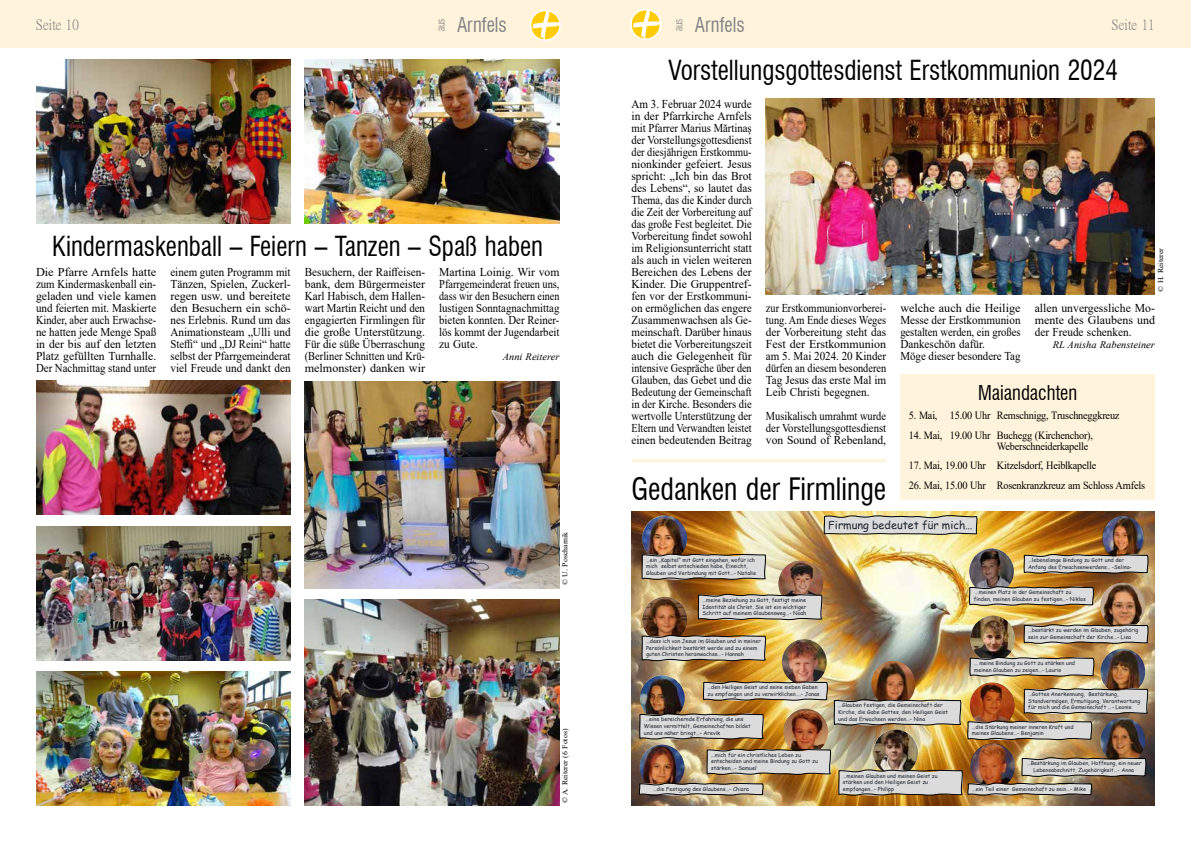
<style>
.page{position:relative;width:1191px;height:842px;background:#fff}
.page>*{position:absolute;margin:0;border:0;box-sizing:border-box;transform-origin:0 0}
.t1{font:condensed 30.1px "Swiss 721 BT";color:#000;scale:.94 1}
.t2{font:condensed 27px "Swiss 721 BT";color:#000;scale:.94 1}
.t3{font:condensed 20px "Swiss 721 BT";color:#808285;scale:.94 1}
.t4{font:condensed 20px "Swiss 721 BT";color:#000;scale:.94 1}
.t5{font:14.3px "P Ming Li U Ext B";color:#808285;scale:.96 1}
.t6{font:12px/12px "Times New Roman";color:#000;text-align:justify;scale:.92 1}
.t7{font:12px/12px "Times New Roman";color:#000;text-align:justify}
.t8{font:12px/12px "Times New Roman";color:#000;text-align:justify;scale:.94 1}
.t9{font:12px/12px "Times New Roman";color:#000;text-align:justify;scale:.91 1}
.t10{font:12px/12px "Times New Roman";color:#000;text-align:justify;scale:.86 1}
.t11{font:12px/12px "Times New Roman";color:#000;text-align:justify;scale:.87 1}
.t12{font:300 condensed 11.1px "Swiss 721 BT";color:#808285;scale:.93 1}
.t13{font:11px/11px "Times New Roman";letter-spacing:-.02em;color:#000;scale:.93 1}
.t14{font:10.9px "Comic Sans MS";color:#222a35}
.t15{font:italic 10px "Times New Roman";color:#000;scale:1.04 1}
.t16{font:7.5px "Times New Roman";color:#000;scale:1.05 1}
.t17{font:5.5px/6.5px "Comic Sans MS";color:#222a35}
</style>
<div class="page">
<div style="left:0;top:0;width:595px;height:48px;background:#fff4db"></div>
<div style="left:596px;top:0;width:595px;height:48px;background:#fff4db"></div>
<svg style="left:529px;top:10px;width:32px;height:31px"></svg>
<svg style="left:531px;top:11px;width:28px;height:28px"></svg>
<div style="left:630px;top:9px;width:31px;height:31px;background:#fff;border-radius:50%"></div>
<svg style="left:631px;top:10px;width:29px;height:29px"></svg>
<img style="left:36px;top:60px;width:255px;height:164px">
<img style="left:305px;top:60px;width:254px;height:164px">
<img style="left:36px;top:381px;width:255px;height:134px">
<img style="left:36px;top:672px;width:255px;height:134px">
<img style="left:36px;top:527px;width:255px;height:134px">
<img style="left:305px;top:381px;width:254px;height:207px">
<img style="left:305px;top:599px;width:254px;height:207px">
<img style="left:631px;top:511px;width:524px;height:295px">
<img style="left:1100px;top:515px;width:45px;height:37px">
<img style="left:642px;top:515px;width:45px;height:37px">
<img style="left:969px;top:548px;width:44px;height:4px">
<img style="left:638px;top:552px;width:511px;height:246px">
<svg style="left:822px;top:513px;width:155px;height:23px;background:#cbc7b5"></svg>
<div style="left:900px;top:374px;width:255px;height:125px;background:#fff4db"></div>
<hr style="left:631px;top:459px;width:255px;height:3px;background:#fff4db">
<img style="left:766px;top:99px;width:389px;height:196px">
<h3 class="t5" style="left:36px;top:17px;width:46px">Seite 10</h3>
<h3 class="t12" style="left:434px;top:31px;width:15px;rotate:-90deg">aus</h3>
<h3 class="t3" style="left:457px;top:13px;width:55px">Arnfels</h3>
<h3 class="t12" style="left:672px;top:31px;width:15px;rotate:-90deg">aus</h3>
<h3 class="t3" style="left:695px;top:13px;width:55px">Arnfels</h3>
<h3 class="t5" style="left:1111px;top:18px;width:46px">Seite 11</h3>
<h2 class="t2" style="left:52px;top:230px;width:523px">Kindermaskenball – Feiern – Tanzen – Spaß haben</h2>
<p class="t7" style="left:36px;top:266px;width:122px">Die Pfarre Arnfels hatte zum Kindermaskenball ein&shy;geladen und viele kamen und feierten mit. Maskierte Kinder, aber auch Erwachse&shy;ne hatten jede Menge Spaß in der bis auf den letzten Platz gefüllten Turnhalle.<br>Der Nachmittag stand unter</p>
<h3 class="t9" style="left:170px;top:266px;width:134px">einem guten Programm mit Tänzen, Spielen, Zuckerl&shy;regen usw. und bereitete den Besuchern ein schö&shy;nes Erlebnis. Rund um das Animationsteam „Ulli und Steffi“ und „DJ Reini“ hatte selbst der Pfarrgemeinderat viel Freude und dankt den</h3>
<p class="t8" style="left:305px;top:266px;width:129px">Besuchern, der Raiffeisen&shy;bank, dem Bürgermeister Karl Habisch, dem Hallen&shy;wart Martin Reicht und den engagierten Firmlingen für die große Unterstützung.<br>Für die süße Überraschung (Berliner Schnitten und Krü&shy;melmonster) danken wir</p>
<h3 class="t7" style="left:439px;top:266px;width:122px">Martina Loinig. Wir vom Pfarrgemeinderat freuen uns, dass wir den Besuchern einen lustigen Sonntagnachmittag bieten konnten. Der Reiner&shy;lös kommt der Jugendarbeit zu Gute.</h3>
<h3 class="t15" style="left:503px;top:350px;width:56px">Anni Reiterer</h3>
<h3 class="t16" style="left:560px;top:585px;width:52px;rotate:-90deg">© U. Poscharnik</h3>
<h3 class="t16" style="left:560px;top:803px;width:72px;rotate:-90deg">© A. Reiterer (6 Fotos)</h3>
<h2 class="t2" style="left:668px;top:54px;width:480px">Vorstellungsgottesdienst Erstkommunion 2024</h2>
<p class="t6" style="left:631px;top:98px;width:132px">Am 3. Februar 2024 wurde in der Pfarrkirche Arnfels mit Pfarrer Marius Mărtinaş der Vorstellungsgottesdienst der diesjährigen Erstkommu&shy;nionkinder gefeiert. Jesus spricht: „Ich bin das Brot des Lebens“, so lautet das Thema, das die Kinder durch die Zeit der Vorbereitung auf das große Fest begleitet. Die Vorbereitung findet sowohl im Religionsunterricht statt als auch in vielen weiteren Bereichen des Lebens der Kinder. Die Gruppentref&shy;fen vor der Erstkommuni&shy;on ermöglichen das engere Zusammenwachsen als Ge&shy;meinschaft. Darüber hinaus bietet die Vorbereitungszeit auch die Gelegenheit für intensive Gespräche über den Glauben, das Gebet und die Bedeutung der Gemeinschaft in der Kirche. Besonders die wertvolle Unterstützung der Eltern und Verwandten leistet einen bedeutenden Beitrag</p>
<h3 class="t16" style="left:1155px;top:291px;width:43px;rotate:-90deg">© H. Reiterer</h3>
<h3 class="t10" style="left:766px;top:302px;width:141px">zur Erstkommunionvorberei&shy;tung. Am Ende dieses Weges der Vorbereitung steht das Fest der Erstkommunion am 5. Mai 2024. 20 Kinder dürfen an diesem besonderen Tag Jesus das erste Mal im Leib Christi begegnen.</h3>
<h3 class="t11" style="left:766px;top:410px;width:140px">Musikalisch umrahmt wurde der Vorstellungsgottesdienst von Sound of Rebenland,</h3>
<h3 class="t7" style="left:900px;top:302px;width:122px;text-align:left">welche auch die Heilige<br>Messe der Erstkommunion gestalten werden, ein großes<br>Dankeschön dafür.<br>Möge dieser besondere Tag</h3>
<h3 class="t7" style="left:1034px;top:302px;width:122px">allen unvergessliche Mo&shy;mente des Glaubens und der Freude schenken.</h3>
<h3 class="t15" style="left:1052px;top:338px;width:100px">RL Anisha Rabensteiner</h3>
<h3 class="t4" style="left:978px;top:381px;width:107px">Maiandachten</h3>
<h3 class="t13" style="left:909px;top:410px;width:228px">5. Mai, 15.00 Uhr Remschnigg, Truschneggkreuz</h3>
<h3 class="t13" style="left:997px;top:429px;width:105px;text-indent:-88px">14. Mai, 19.00 Uhr Buchegg (Kirchenchor),<br>Weberschneiderkapelle</h3>
<h3 class="t13" style="left:909px;top:460px;width:203px">17. Mai, 19.00 Uhr Kitzelsdorf, Heiblkapelle</h3>
<h3 class="t13" style="left:909px;top:479px;width:255px">26. Mai, 15.00 Uhr Rosenkranzkreuz am Schloss Arnfels</h3>
<h1 class="t1" style="left:631px;top:471px;width:272px">Gedanken der Firmlinge</h1>
<h3 class="t14" style="left:828px;top:517px;width:146px">Firmung bedeutet für mich…</h3>
<p class="t17" style="left:646px;top:556px;width:111px">…ein „Kapitel“ mit Gott eingehen, wofür ich mich selbst entschieden habe, Einsicht,<br>Glauben und Verbindung mit Gott…- Natalie</p>
<p class="t17" style="left:702px;top:597px;width:106px;text-align:justify">…meine Beziehung zu Gott, festigt meine Identität als Christ. Sie ist ein wichtiger Schritt auf meinem Glaubensweg…- Noah</p>
<p class="t17" style="left:646px;top:638px;width:116px">…dass ich von Jesus im Glauben und in meiner<br>Persönlichkeit bestärkt werde und zu einem guten Christen heranwachse…- Hannah</p>
<p class="t17" style="left:707px;top:684px;width:113px">…den Heiligen Geist und seine sieben Gaben zu empfangen und zu verwirklichen….- Jonas</p>
<p class="t17" style="left:644px;top:716px;width:108px">…eine bereichernde Erfahrung, die uns<br>Wissen vermittelt, Gemeinschaften bildet und uns näher bringt…- Arevik</p>
<p class="t17" style="left:711px;top:751px;width:108px">…mich für ein christliches Leben zu entscheiden und meine Bindung zu Gott zu stärken...- Samuel</p>
<p class="t17" style="left:653px;top:785px;width:97px">…die Festigung des Glaubens…- Chiara</p>
<p class="t17" style="left:1028px;top:557px;width:105px">…lebenslange Bindung zu Gott und der<br>Anfang des Erwachsenwerdens… -Selina-</p>
<p class="t17" style="left:973px;top:589px;width:113px">…meinen Platz in der Gemeinschaft zu finden, meinen Glauben zu festigen…- Niklas</p>
<p class="t17" style="left:1028px;top:627px;width:112px">…bestärkt zu werden im Glauben, zugehörig sein zur Gemeinschaft der Kirche…- Lisa</p>
<p class="t17" style="left:974px;top:660px;width:102px">… meine Bindung zu Gott zu stärken und meinen Glauben zu zeigen…- Lauris</p>
<p class="t17" style="left:1028px;top:691px;width:113px">…Gottes Anerkennung, Bestärkung,<br>Standvermögen, Ermutigung, Verantwortung</p>
<p class="t17" style="left:838px;top:702px;width:106px">…Glauben festigen, die Gemeinschaft der</p>
<p class="t17" style="left:1028px;top:704px;width:105px">für mich und die Gemeinschaft …- Leonie</p>
<p class="t17" style="left:838px;top:708px;width:111px">Kirche, die Gabe Gottes, den Heiligen Geist und das Erwachsen werden…- Nina</p>
<p class="t17" style="left:843px;top:772px;width:96px">…meinen Glauben und meinen Geist zu stärken und den Heiligen Geist zu empfangen…- Philipp</p>
<p class="t17" style="left:972px;top:723px;width:103px">…die Stärkung meiner inneren Kraft und meines Glaubens…- Benjamin</p>
<p class="t17" style="left:1027px;top:760px;width:116px;text-align:center">…Bestärkung im Glauben, Hoffnung, ein neuer<br>Lebensabschnitt, Zugehörigkeit…- Anna</p>
<p class="t17" style="left:972px;top:785px;width:116px">…ein Teil einer Gemeinschaft zu sein…- Mike</p>
</div>
